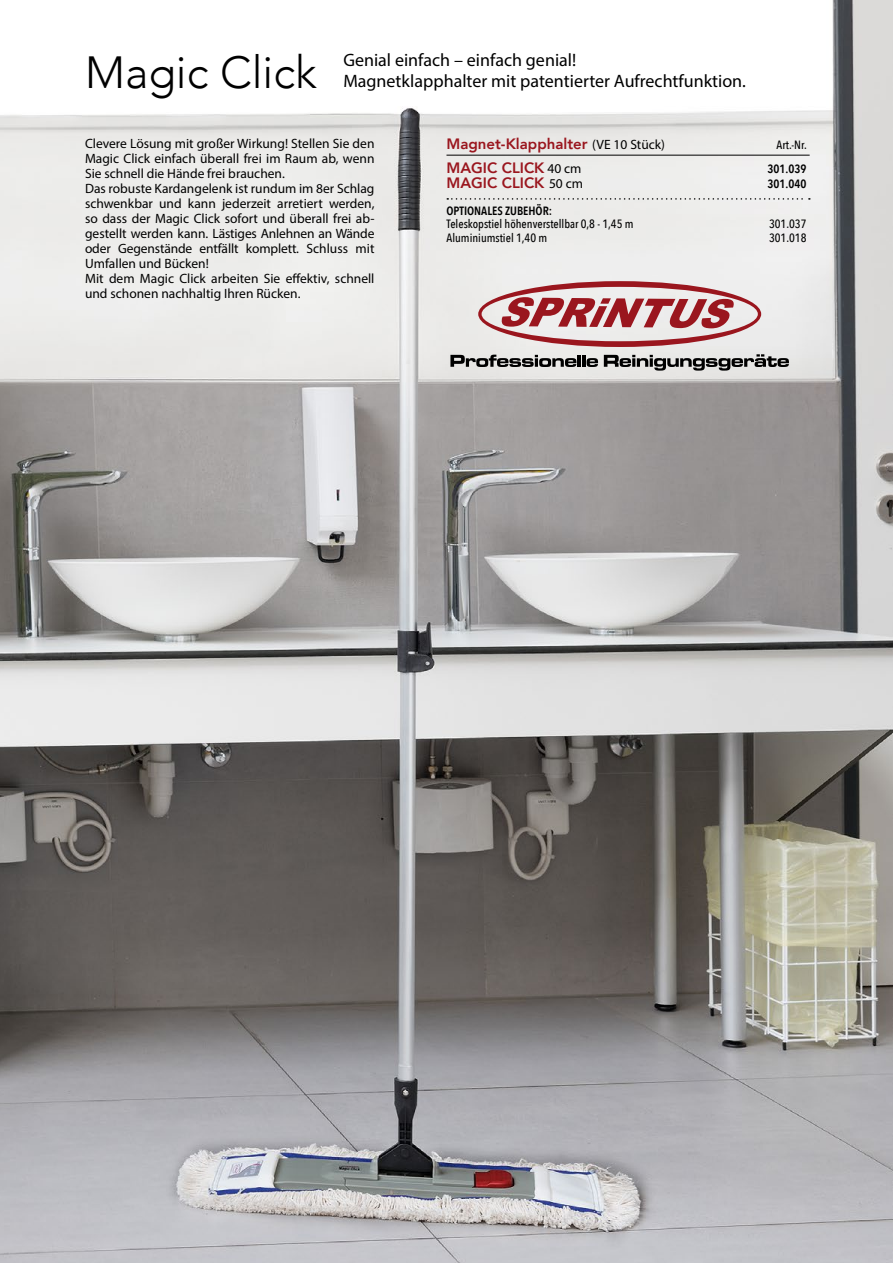
<style>
.page{position:relative;width:893px;height:1263px;background:#fff}
.page>*{position:absolute;margin:0;border:0;box-sizing:border-box;transform-origin:0 0}
.t1{font:300 45px "Avenir";color:#000}
.t2{font:18px/21.6px "Myriad Pro";color:#000}
.t3{font:800 15px "Avenir";color:#9a161e}
.t4{font:13.5px/15px "Myriad Pro";color:#000}
.t5{font:500 12px "Avenir Next Condensed";color:#000}
.t6{font:600 12px "Avenir Next Condensed";color:#000}
.s1{font-family:"Myriad Pro";font-weight:400;font-size:13.5px;color:#000}
</style>
<div class="page">
<img style="left:0;top:0;width:893px;height:1263px">
<hr style="left:446px;top:155px;width:364px;height:1px;background:#000">
<svg style="left:447px;top:198px;width:363px;height:2px"></svg>
<svg style="left:450px;top:355px;width:148px;height:12px;background:#6e6e6d"></svg>
<svg style="left:604px;top:354px;width:185px;height:17px;background:#8e8e8d"></svg>
<svg style="left:478px;top:281px;width:283px;height:66px;background:#cf9fa2"></svg>
<h1 class="t1" style="left:85px;top:45px;width:233px">Magic Click</h1>
<h2 class="t2" style="left:343px;top:48px;width:404px">Genial einfach – einfach genial!<br>Magnetklapphalter mit patentierter Aufrechtfunktion.</h2>
<p class="t4" style="left:85px;top:135px;width:291px">Clevere Lösung mit großer Wirkung! Stellen Sie den Magic Click einfach überall frei im Raum ab, wenn Sie schnell die Hände frei brauchen.<br>Das robuste Kardangelenk ist rundum im 8er Schlag schwenkbar und kann jederzeit arretiert werden, so dass der Magic Click sofort und überall frei ab&shy;gestellt werden kann. Lästiges Anlehnen an Wände oder Gegenstände entfällt komplett. Schluss mit Umfallen und Bücken!<br>Mit dem Magic Click arbeiten Sie effektiv, schnell und schonen nachhaltig Ihren Rücken.</p>
<p class="t3" style="left:446px;top:132px;width:220px">Magnet-Klapphalter <span class="s1">(VE 10 Stück)</span></p>
<p class="t5" style="left:777px;top:137px;width:32px">Art.-Nr.</p>
<p class="t3" style="left:446px;top:156px;width:136px">MAGIC CLICK <span class="s1">40 cm</span></p>
<p class="t6" style="left:768px;top:158px;width:40px">301.039</p>
<p class="t3" style="left:446px;top:171px;width:138px">MAGIC CLICK <span class="s1">50 cm</span></p>
<p class="t6" style="left:768px;top:173px;width:40px">301.040</p>
<p class="t6" style="left:446px;top:200px;width:107px">OPTIONALES ZUBEHÖR:</p>
<p class="t5" style="left:446px;top:217px;width:189px">Teleskopstiel höhenverstellbar 0,8 - 1,45 m</p>
<p class="t5" style="left:769px;top:217px;width:39px">301.037</p>
<p class="t5" style="left:446px;top:230px;width:102px">Aluminiumstiel 1,40 m</p>
<p class="t5" style="left:769px;top:230px;width:39px">301.018</p>
</div>
